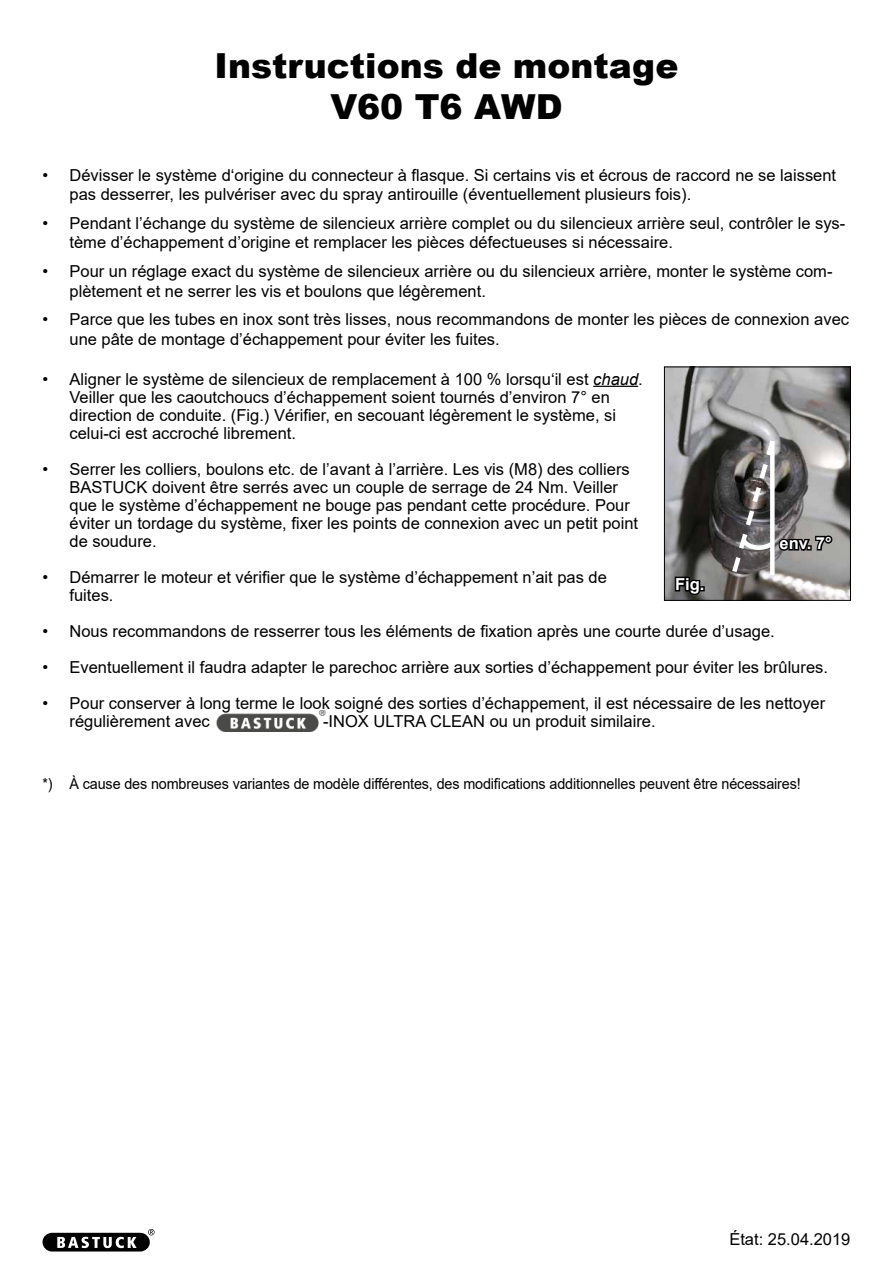
<style>
.page{position:relative;width:893px;height:1263px;background:#fff}
.page>*{position:absolute;margin:0;border:0;box-sizing:border-box;transform-origin:0 0}
.t1{font:900 34.5px/41.4px "Arial";color:#000;text-align:center}
.t2{font:16.5px/18px "Arial";color:#000}
.t3{font:700 16.5px "Arial";color:#fff}
.t4{font:15px "Arial";letter-spacing:-.01em;color:#000;scale:.96 1}
.s1{font-style:italic}
</style>
<div class="page">
<img style="left:216px;top:711px;width:109px;height:21px">
<hr style="left:593px;top:386px;width:45px;height:1px;background:#000">
<img style="left:666px;top:369px;width:183px;height:230px">
<div style="left:664px;top:367px;width:187px;height:234px;border:1px solid #000"></div>
<svg style="left:673px;top:575px;width:32px;height:22px"></svg>
<svg style="left:729px;top:435px;width:106px;height:142px;background:#817f7e"></svg>
<div style="left:43px;top:1233px;width:107px;height:18px;background:#000;border-radius:9px"></div>
<svg style="left:57px;top:1237px;width:80px;height:11px"></svg>
<svg style="left:148px;top:1229px;width:7px;height:6px"></svg>
<h1 class="t1" style="left:215px;top:44px;width:465px">Instructions de montage<br>V60 T6 AWD</h1>
<p class="t2" style="left:70px;top:165px;width:768px;line-height:19.8px;text-indent:-27px">• Dévisser le système d‘origine du connecteur à flasque. Si certains vis et écrous de raccord ne se laissent pas desserrer, les pulvériser avec du spray antirouille (éventuellement plusieurs fois).</p>
<p class="t2" style="left:70px;top:213px;width:777px;line-height:19.8px;text-indent:-27px">• Pendant l’échange du système de silencieux arrière complet ou du silencieux arrière seul, contrôler le sys&shy;tème d’échappement d’origine et remplacer les pièces défectueuses si nécessaire.</p>
<p class="t2" style="left:70px;top:261px;width:765px;line-height:19.8px;text-indent:-27px">• Pour un réglage exact du système de silencieux arrière ou du silencieux arrière, monter le système com&shy;plètement et ne serrer les vis et boulons que légèrement.</p>
<p class="t2" style="left:70px;top:309px;width:781px;line-height:19.8px;text-indent:-27px">• Parce que les tubes en inox sont très lisses, nous recommandons de monter les pièces de connexion avec une pâte de montage d’échappement pour éviter les fuites.</p>
<p class="t2" style="left:70px;top:370px;width:575px;text-indent:-27px">• Aligner le système de silencieux de remplacement à 100 % lorsqu‘il est <span class="s1">chaud</span>.<br>Veiller que les caoutchoucs d’échappement soient tournés d’environ 7° en direction de conduite. (Fig.) Vérifier, en secouant légèrement le système, si celui-ci est accroché librement.</p>
<p class="t2" style="left:70px;top:460px;width:570px;text-indent:-27px">• Serrer les colliers, boulons etc. de l’avant à l’arrière. Les vis (M8) des colliers BASTUCK doivent être serrés avec un couple de serrage de 24 Nm. Veiller que le système d’échappement ne bouge pas pendant cette procédure. Pour éviter un tordage du système, fixer les points de connexion avec un petit point de soudure.</p>
<p class="t2" style="left:70px;top:568px;width:539px;text-indent:-27px">• Démarrer le moteur et vérifier que le système d’échappement n’ait pas de fuites.</p>
<p class="t2" style="left:43px;top:622px;width:734px">• Nous recommandons de resserrer tous les éléments de fixation après une courte durée d’usage.</p>
<p class="t2" style="left:43px;top:658px;width:787px">• Eventuellement il faudra adapter le parechoc arrière aux sorties d’échappement pour éviter les brûlures.</p>
<p class="t2" style="left:70px;top:694px;width:757px;text-indent:-27px">• Pour conserver à long terme le look soigné des sorties d’échappement, il est nécessaire de les nettoyer régulièrement avec</p>
<p class="t3" style="left:779px;top:532px;width:54px">env. 7°</p>
<p class="t3" style="left:675px;top:572px;width:31px">Fig.</p>
<p class="t2" style="left:323px;top:712px;width:334px">-INOX ULTRA CLEAN ou un produit similaire.</p>
<p class="t4" style="left:43px;top:773px;width:791px">*) À cause des nombreuses variantes de modèle différentes, des modifications additionnelles peuvent être nécessaires!</p>
<p class="t2" style="left:729px;top:1230px;width:123px">État: 25.04.2019</p>
</div>
